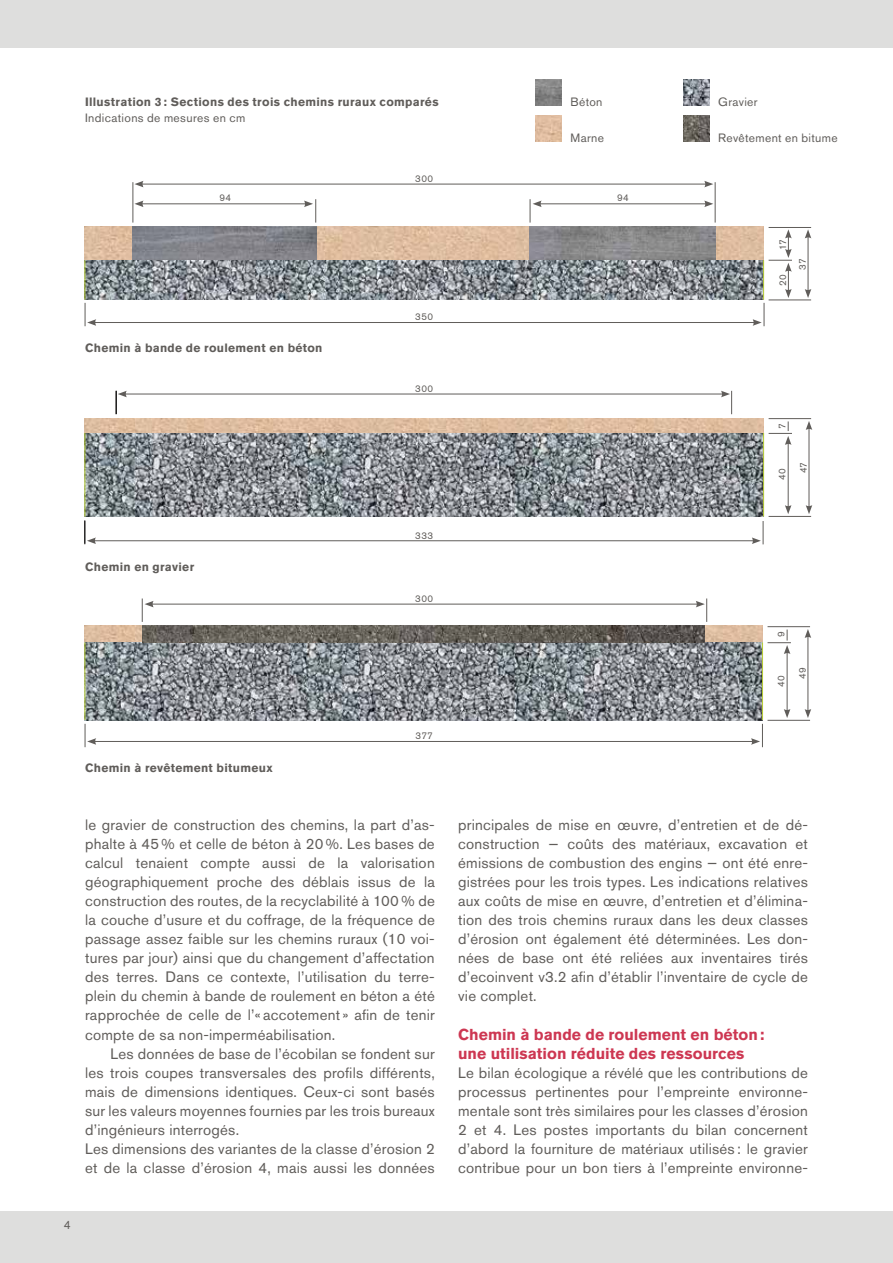
<style>
.page{position:relative;width:893px;height:1263px;background:#dededd}
.page>*{position:absolute;margin:0;border:0;box-sizing:border-box;transform-origin:0 0}
.t1{font:700 15.75px/19px "Akzidenz Grotesk BE";color:#cd3752}
.t2{font:15px/19px "Akzidenz Grotesk BE";letter-spacing:.015em;color:#605d5a;text-align:justify}
.t3{font:700 12px "Akzidenz Grotesk BE";letter-spacing:.025em;color:#605d5a}
.t4{font:12px "Akzidenz Grotesk BE";letter-spacing:.03em;color:#605d5a}
.t5{font:9.75px/21.3px "Akzidenz Grotesk BE";letter-spacing:.045em;color:#605d5a}
</style>
<div class="page">
<div style="left:0;top:49px;width:893px;height:1162px;background:#fff"></div>
<img style="left:85px;top:227px;width:679px;height:33px">
<img style="left:85px;top:418px;width:679px;height:15px">
<img style="left:86px;top:433px;width:677px;height:84px">
<hr style="left:769px;top:418px;width:42px;height:1px;background:#605d5a">
<hr style="left:788px;top:443px;width:1px;height:64px;background:#605d5a">
<svg style="left:785px;top:505px;width:6px;height:9px"></svg>
<svg style="left:769px;top:421px;width:23px;height:24px"></svg>
<hr style="left:809px;top:428px;width:1px;height:79px;background:#605d5a">
<svg style="left:806px;top:505px;width:6px;height:9px"></svg>
<svg style="left:806px;top:421px;width:6px;height:9px"></svg>
<hr style="left:769px;top:516px;width:42px;height:1px;background:#605d5a">
<hr style="left:124px;top:394px;width:599px;height:1px;background:#605d5a">
<svg style="left:116px;top:391px;width:11px;height:23px"></svg>
<svg style="left:721px;top:391px;width:11px;height:23px"></svg>
<hr style="left:94px;top:540px;width:660px;height:1px;background:#605d5a">
<svg style="left:85px;top:520px;width:11px;height:24px"></svg>
<svg style="left:752px;top:521px;width:12px;height:23px"></svg>
<img style="left:85px;top:626px;width:678px;height:16px">
<img style="left:86px;top:642px;width:676px;height:78px">
<hr style="left:767px;top:626px;width:43px;height:1px;background:#605d5a">
<hr style="left:787px;top:652px;width:1px;height:59px;background:#605d5a">
<svg style="left:784px;top:709px;width:6px;height:9px"></svg>
<svg style="left:767px;top:629px;width:24px;height:25px"></svg>
<hr style="left:808px;top:636px;width:1px;height:75px;background:#605d5a">
<svg style="left:805px;top:709px;width:6px;height:9px"></svg>
<svg style="left:805px;top:629px;width:6px;height:9px"></svg>
<hr style="left:767px;top:720px;width:43px;height:1px;background:#605d5a">
<hr style="left:151px;top:604px;width:547px;height:1px;background:#605d5a">
<svg style="left:142px;top:598px;width:12px;height:24px"></svg>
<svg style="left:696px;top:598px;width:11px;height:24px"></svg>
<hr style="left:94px;top:741px;width:659px;height:1px;background:#605d5a">
<svg style="left:85px;top:724px;width:11px;height:23px"></svg>
<svg style="left:751px;top:724px;width:12px;height:23px"></svg>
<img style="left:530px;top:227px;width:185px;height:33px">
<img style="left:133px;top:227px;width:183px;height:33px">
<img style="left:86px;top:260px;width:667px;height:40px">
<hr style="left:769px;top:300px;width:42px;height:1px;background:#605d5a">
<hr style="left:769px;top:227px;width:42px;height:1px;background:#605d5a">
<hr style="left:808px;top:236px;width:1px;height:55px;background:#605d5a">
<svg style="left:805px;top:289px;width:6px;height:9px"></svg>
<svg style="left:805px;top:229px;width:6px;height:9px"></svg>
<hr style="left:133px;top:182px;width:1px;height:41px;background:#605d5a">
<hr style="left:715px;top:182px;width:1px;height:41px;background:#605d5a">
<hr style="left:141px;top:184px;width:566px;height:1px;background:#605d5a">
<svg style="left:134px;top:181px;width:10px;height:6px"></svg>
<svg style="left:704px;top:181px;width:9px;height:6px"></svg>
<hr style="left:94px;top:322px;width:661px;height:1px;background:#605d5a">
<svg style="left:85px;top:303px;width:11px;height:23px"></svg>
<svg style="left:753px;top:229px;width:39px;height:97px"></svg>
<hr style="left:141px;top:204px;width:165px;height:1px;background:#605d5a">
<svg style="left:134px;top:201px;width:10px;height:6px"></svg>
<svg style="left:304px;top:199px;width:12px;height:24px"></svg>
<hr style="left:539px;top:204px;width:168px;height:1px;background:#605d5a">
<svg style="left:530px;top:199px;width:12px;height:24px"></svg>
<svg style="left:704px;top:201px;width:9px;height:6px"></svg>
<img style="left:536px;top:116px;width:26px;height:26px">
<img style="left:536px;top:79px;width:26px;height:26px">
<img style="left:684px;top:116px;width:26px;height:26px">
<img style="left:684px;top:79px;width:26px;height:26px">
<img style="left:143px;top:626px;width:562px;height:16px">
<hr style="left:85px;top:642px;width:1px;height:78px;background:#bace37">
<hr style="left:762px;top:642px;width:1px;height:78px;background:#bace37">
<hr style="left:763px;top:433px;width:1px;height:84px;background:#bace37">
<hr style="left:85px;top:433px;width:1px;height:84px;background:#bace37">
<hr style="left:85px;top:260px;width:1px;height:40px;background:#bace37">
<hr style="left:763px;top:260px;width:1px;height:40px;background:#bace37">
<p class="t3" style="left:85px;top:95px;width:355px">Illustration 3 : Sections des trois chemins ruraux comparés</p>
<p class="t4" style="left:85px;top:111px;width:162px">Indications de mesures en cm</p>
<p class="t5" style="left:415px;top:167px;width:20px">300</p>
<p class="t4" style="left:570px;top:94px;width:34px">Béton</p>
<p class="t4" style="left:570px;top:130px;width:35px">Marne</p>
<p class="t5" style="left:219px;top:187px;width:13px">94</p>
<p class="t5" style="left:617px;top:187px;width:13px">94</p>
<p class="t3" style="left:85px;top:341px;width:239px">Chemin à bande de roulement en béton</p>
<p class="t5" style="left:415px;top:306px;width:19px">350</p>
<p class="t5" style="left:415px;top:378px;width:20px">300</p>
<p class="t4" style="left:718px;top:94px;width:41px">Gravier</p>
<p class="t4" style="left:718px;top:130px;width:121px">Revêtement en bitume</p>
<p class="t5" style="left:772px;top:250px;width:12px;rotate:-90deg">17</p>
<p class="t5" style="left:772px;top:286px;width:13px;rotate:-90deg">20</p>
<p class="t5" style="left:792px;top:270px;width:13px;rotate:-90deg">37</p>
<p class="t5" style="left:771px;top:429px;width:7px;rotate:-90deg">7</p>
<p class="t5" style="left:771px;top:473px;width:13px;text-indent:-7px;rotate:-90deg">40<br>47</p>
<p class="t3" style="left:85px;top:560px;width:111px">Chemin en gravier</p>
<p class="t5" style="left:415px;top:524px;width:19px">333</p>
<p class="t5" style="left:415px;top:588px;width:20px">300</p>
<p class="t3" style="left:85px;top:761px;width:189px">Chemin à revêtement bitumeux</p>
<p class="t5" style="left:416px;top:725px;width:19px">377</p>
<p class="t2" style="left:85px;top:815px;width:351px">le gravier de construction des chemins, la part d’as&shy;phalte à 45 % et celle de béton à 20 %. Les bases de calcul tenaient compte aussi de la valorisation géographiquement proche des déblais issus de la construction des routes, de la recyclabilité à 100 % de la couche d’usure et du coffrage, de la fréquence de passage assez faible sur les chemins ruraux (10 voi&shy;tures par jour) ainsi que du changement d’affectation des terres. Dans ce contexte, l’utilisation du terre&shy;plein du chemin à bande de roulement en béton a été rapprochée de celle de l’« accotement» afin de tenir compte de sa non-imperméabilisation.</p>
<p class="t2" style="left:85px;top:1044px;width:351px;text-align:left;text-indent:26px">Les données de base de l’écobilan se fondent sur les trois coupes transversales des profils différents, mais de dimensions identiques. Ceux-ci sont basés sur les valeurs moyennes fournies par les trois bureaux d’ingénieurs interrogés.<br>Les dimensions des variantes de la classe d’érosion 2 et de la classe d’érosion 4, mais aussi les données</p>
<p class="t4" style="left:64px;top:1218px;width:8px">4</p>
<p class="t5" style="left:770px;top:637px;width:7px;rotate:-90deg">9</p>
<p class="t5" style="left:770px;top:679px;width:13px;text-indent:-8px;rotate:-90deg">40<br>49</p>
<p class="t2" style="left:458px;top:815px;width:351px">principales de mise en œuvre, d’entretien et de dé&shy;construction − coûts des matériaux, excavation et émissions de combustion des engins − ont été enre&shy;gistrées pour les trois types. Les indications relatives aux coûts de mise en œuvre, d’entretien et d’élimina&shy;tion des trois chemins ruraux dans les deux classes d’érosion ont également été déterminées. Les don&shy;nées de base ont été reliées aux inventaires tirés d’ecoinvent v3.2 afin d’établir l’inventaire de cycle de vie complet.</p>
<p class="t1" style="left:458px;top:1024px;width:308px">Chemin à bande de roulement en béton: une utilisation réduite des ressources</p>
<p class="t2" style="left:458px;top:1063px;width:351px">Le bilan écologique a révélé que les contributions de processus pertinentes pour l’empreinte environne&shy;mentale sont très similaires pour les classes d’érosion 2 et 4. Les postes importants du bilan concernent d’abord la fourniture de matériaux utilisés : le gravier contribue pour un bon tiers à l’empreinte environne-</p>
</div>
